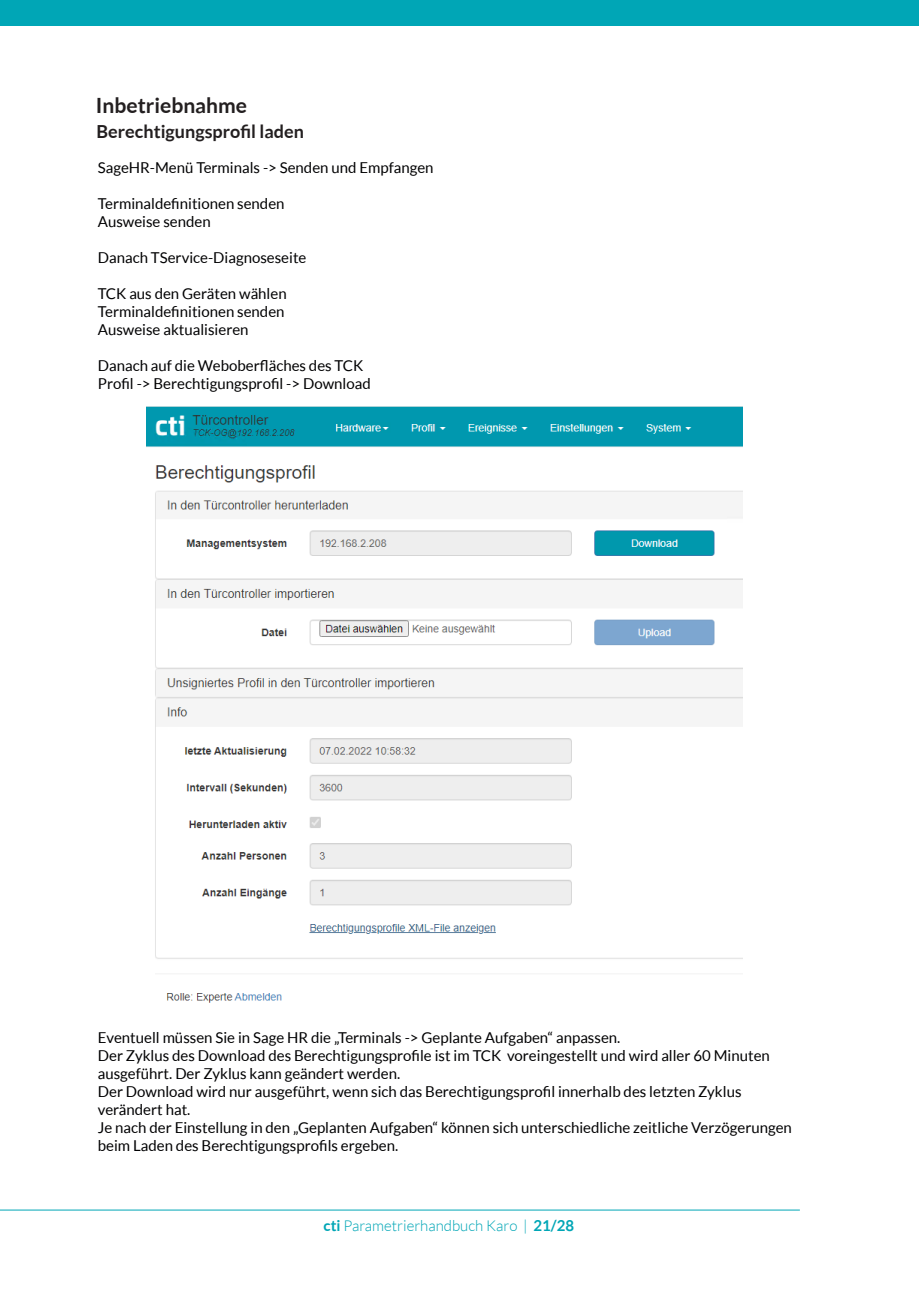
<style>
.page{position:relative;width:919px;height:1289px;background:#fff}
.page>*{position:absolute;margin:0;border:0;box-sizing:border-box;transform-origin:0 0}
.t1{font:700 21px "Lato";color:#231f20}
.t2{font:700 18px "Lato";color:#231f20}
.t3{font:15px/18px "Lato";color:#000002}
.t4{font:300 15px "Lato";color:#00a6b6}
.s1{font-weight:700}
</style>
<div class="page">
<div style="left:0;top:0;width:918px;height:26px;background:#00a6b6"></div>
<hr style="left:0;top:1209px;width:799px;height:1px;background:#00a6b6">
<img style="left:147px;top:406px;width:595px;height:597px">
<h1 class="t1" style="left:96px;top:96px;width:153px">Inbetriebnahme</h1>
<p class="t2" style="left:96px;top:123px;width:209px">Berechtigungsprofil laden</p>
<p class="t3" style="left:98px;top:160px;width:337px">SageHR-Menü Terminals -&gt; Senden und Empfangen</p>
<p class="t3" style="left:98px;top:196px;width:188px">Terminaldefinitionen senden<br>Ausweise senden</p>
<p class="t3" style="left:98px;top:250px;width:210px">Danach TService-Diagnoseseite</p>
<p class="t3" style="left:98px;top:286px;width:190px">TCK aus den Geräten wählen<br>Terminaldefinitionen senden<br>Ausweise aktualisieren</p>
<p class="t3" style="left:98px;top:358px;width:274px">Danach auf die Weboberfläches des TCK<br>Profil -&gt; Berechtigungsprofil -&gt; Download</p>
<p class="t3" style="left:98px;top:1029px;width:695px">Eventuell müssen Sie in Sage HR die „Terminals -&gt; Geplante Aufgaben“ anpassen.<br>Der Zyklus des Download des Berechtigungsprofile ist im TCK voreingestellt und wird aller 60 Minuten ausgeführt. Der Zyklus kann geändert werden.<br>Der Download wird nur ausgeführt, wenn sich das Berechtigungsprofil innerhalb des letzten Zyklus verändert hat.<br>Je nach der Einstellung in den „Geplanten Aufgaben“ können sich unterschiedliche zeitliche Verzögerungen beim Laden des Berechtigungsprofils ergeben.</p>
<p class="t4" style="left:323px;top:1219px;width:252px"><span class="s1">cti</span> Parametrierhandbuch Karo | <span class="s1">21/28</span></p>
</div>
